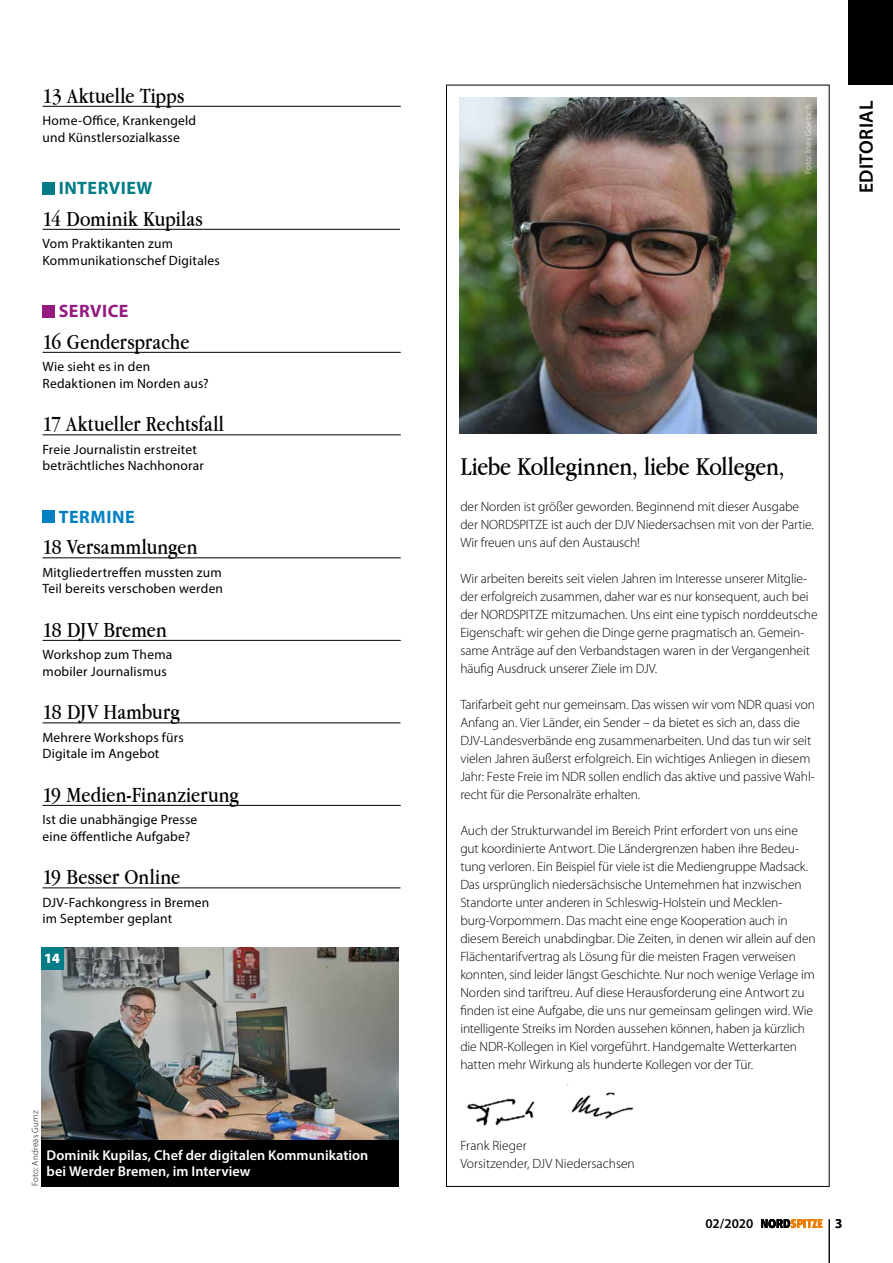
<style>
.page{position:relative;width:893px;height:1263px;background:#fff}
.page>*{position:absolute;margin:0;border:0;box-sizing:border-box;transform-origin:0 0}
.t1{font:27px "Apple Garamond";letter-spacing:-.01em;color:#000}
.t2{font:22.5px "Apple Garamond";letter-spacing:.005em;color:#000}
.t3{font:600 19.5px "Myriad Pro";letter-spacing:.02em;color:#000}
.t4{font:700 18px "Myriad Pro";letter-spacing:.03em;color:#007c86}
.t5{font:700 18px "Myriad Pro";letter-spacing:.025em;color:#951b81}
.t6{font:700 18px "Myriad Pro";letter-spacing:.03em;color:#007fc3}
.t7{font:600 14.25px/16.5px "Myriad Pro";letter-spacing:.005em;color:#fff}
.t8{font:900 14.25px "Myriad Pro";color:#fff}
.t9{font:300 13.5px/18px "Myriad Pro";letter-spacing:-.01em;color:#000}
.t10{font:13.5px/16.5px "Myriad Pro";letter-spacing:.015em;color:#000}
.t11{font:600 13.5px "Myriad Pro";color:#000}
.t12{font:300 9px "Myriad Pro";letter-spacing:.025em;color:#fff}
.t13{font:300 9px "Myriad Pro";letter-spacing:.02em;color:#000}
</style>
<div class="page">
<img style="left:41px;top:947px;width:358px;height:192px">
<div style="left:41px;top:947px;width:23px;height:22px;background:#007c86"></div>
<hr style="left:43px;top:106px;width:358px;height:1px;background:#000">
<hr style="left:43px;top:229px;width:357px;height:1px;background:#000">
<hr style="left:43px;top:352px;width:358px;height:1px;background:#000">
<hr style="left:43px;top:434px;width:358px;height:1px;background:#000">
<hr style="left:43px;top:557px;width:358px;height:1px;background:#000">
<hr style="left:43px;top:640px;width:358px;height:1px;background:#000">
<hr style="left:43px;top:722px;width:357px;height:1px;background:#000">
<hr style="left:43px;top:805px;width:358px;height:1px;background:#000">
<hr style="left:43px;top:887px;width:357px;height:1px;background:#000">
<div style="left:43px;top:182px;width:12px;height:12px;background:#007c86"></div>
<div style="left:43px;top:305px;width:12px;height:12px;background:#951b81"></div>
<div style="left:43px;top:511px;width:12px;height:12px;background:#007fc3"></div>
<svg style="left:761px;top:1219px;width:61px;height:10px"></svg>
<hr style="left:829px;top:1219px;width:1px;height:44px;background:#000">
<div style="left:848px;top:0;width:45px;height:84px;background:#000"></div>
<img style="left:459px;top:98px;width:357px;height:336px">
<div style="left:41px;top:1139px;width:358px;height:47px;background:#000"></div>
<img style="left:467px;top:1084px;width:167px;height:42px">
<h2 class="t2" style="left:43px;top:82px;width:143px">13 Aktuelle Tipps</h2>
<p class="t10" style="left:43px;top:112px;width:155px">Home-Office, Krankengeld und Künstlersozialkasse</p>
<h3 class="t4" style="left:59px;top:176px;width:95px">INTERVIEW</h3>
<h2 class="t2" style="left:43px;top:205px;width:162px">14 Dominik Kupilas</h2>
<p class="t10" style="left:43px;top:235px;width:179px">Vom Praktikanten zum<br>Kommunikationschef Digitales</p>
<h3 class="t5" style="left:59px;top:299px;width:71px">SERVICE</h3>
<h2 class="t2" style="left:43px;top:328px;width:148px">16 Gendersprache</h2>
<p class="t10" style="left:43px;top:358px;width:168px">Wie sieht es in den<br>Redaktionen im Norden aus?</p>
<h2 class="t2" style="left:43px;top:410px;width:183px">17 Aktueller Rechtsfall</h2>
<p class="t10" style="left:43px;top:441px;width:163px">Freie Journalistin erstreitet beträchtliches Nachhonorar</p>
<h3 class="t6" style="left:59px;top:505px;width:77px">TERMINE</h3>
<h2 class="t2" style="left:43px;top:533px;width:156px">18 Versammlungen</h2>
<p class="t10" style="left:43px;top:564px;width:182px">Mitgliedertreffen mussten zum<br>Teil bereits verschoben werden</p>
<h2 class="t2" style="left:43px;top:616px;width:126px">18 DJV Bremen</h2>
<p class="t10" style="left:43px;top:646px;width:131px">Workshop zum Thema mobiler Journalismus</p>
<h2 class="t2" style="left:43px;top:698px;width:139px">18 DJV Hamburg</h2>
<p class="t10" style="left:43px;top:729px;width:143px">Mehrere Workshops fürs<br>Digitale im Angebot</p>
<h2 class="t2" style="left:43px;top:781px;width:198px">19 Medien-Finanzierung</h2>
<p class="t10" style="left:43px;top:811px;width:156px">Ist die unabhängige Presse eine öffentliche Aufgabe?</p>
<h2 class="t2" style="left:43px;top:863px;width:139px">19 Besser Online</h2>
<p class="t10" style="left:43px;top:894px;width:168px">DJV-Fachkongress in Bremen im September geplant</p>
<p class="t8" style="left:44px;top:949px;width:17px">14</p>
<p class="t13" style="left:30px;top:1186px;width:77px;rotate:-90deg">Foto: Andreas Gumz</p>
<p class="t7" style="left:47px;top:1146px;width:323px">Dominik Kupilas, Chef der digitalen Kommunikation bei Werder Bremen, im Interview</p>
<p class="t12" style="left:803px;top:174px;width:71px;rotate:-90deg">Foto: Ines Goetsch</p>
<h3 class="t3" style="left:854px;top:193px;width:95px;rotate:-90deg">EDITORIAL</h3>
<h1 class="t1" style="left:460px;top:450px;width:326px">Liebe Kolleginnen, liebe Kollegen,</h1>
<p class="t9" style="left:460px;top:497px;width:355px">der Norden ist größer geworden. Beginnend mit dieser Ausgabe der NORDSPITZE ist auch der DJV Niedersachsen mit von der Partie.<br>Wir freuen uns auf den Austausch!</p>
<p class="t9" style="left:460px;top:569px;width:359px">Wir arbeiten bereits seit vielen Jahren im Interesse unserer Mitglie&shy;der erfolgreich zusammen, daher war es nur konsequent, auch bei der NORDSPITZE mitzumachen. Uns eint eine typisch norddeutsche Eigenschaft: wir gehen die Dinge gerne pragmatisch an. Gemein&shy;same Anträge auf den Verbandstagen waren in der Vergangenheit häufig Ausdruck unserer Ziele im DJV.</p>
<p class="t9" style="left:460px;top:695px;width:356px">Tarifarbeit geht nur gemeinsam. Das wissen wir vom NDR quasi von Anfang an. Vier Länder, ein Sender – da bietet es sich an, dass die DJV-Landesverbände eng zusammenarbeiten. Und das tun wir seit vielen Jahren äußerst erfolgreich. Ein wichtiges Anliegen in diesem Jahr: Feste Freie im NDR sollen endlich das aktive und passive Wahl&shy;recht für die Personalräte erhalten.</p>
<p class="t9" style="left:460px;top:821px;width:357px">Auch der Strukturwandel im Bereich Print erfordert von uns eine gut koordinierte Antwort. Die Ländergrenzen haben ihre Bedeu&shy;tung verloren. Ein Beispiel für viele ist die Mediengruppe Madsack.<br>Das ursprünglich niedersächsische Unternehmen hat inzwischen Standorte unter anderen in Schleswig-Holstein und Mecklen&shy;burg-Vorpommern. Das macht eine enge Kooperation auch in diesem Bereich unabdingbar. Die Zeiten, in denen wir allein auf den Flächentarifvertrag als Lösung für die meisten Fragen verweisen konnten, sind leider längst Geschichte. Nur noch wenige Verlage im Norden sind tariftreu. Auf diese Herausforderung eine Antwort zu finden ist eine Aufgabe, die uns nur gemeinsam gelingen wird. Wie intelligente Streiks im Norden aussehen können, haben ja kürzlich die NDR-Kollegen in Kiel vorgeführt. Handgemalte Wetterkarten hatten mehr Wirkung als hunderte Kollegen vor der Tür.</p>
<p class="t9" style="left:460px;top:1136px;width:176px">Frank Rieger<br>Vorsitzender, DJV Niedersachsen</p>
<p class="t11" style="left:705px;top:1215px;width:49px">02/2020</p>
<p class="t11" style="left:835px;top:1215px;width:9px">3</p>
</div>
